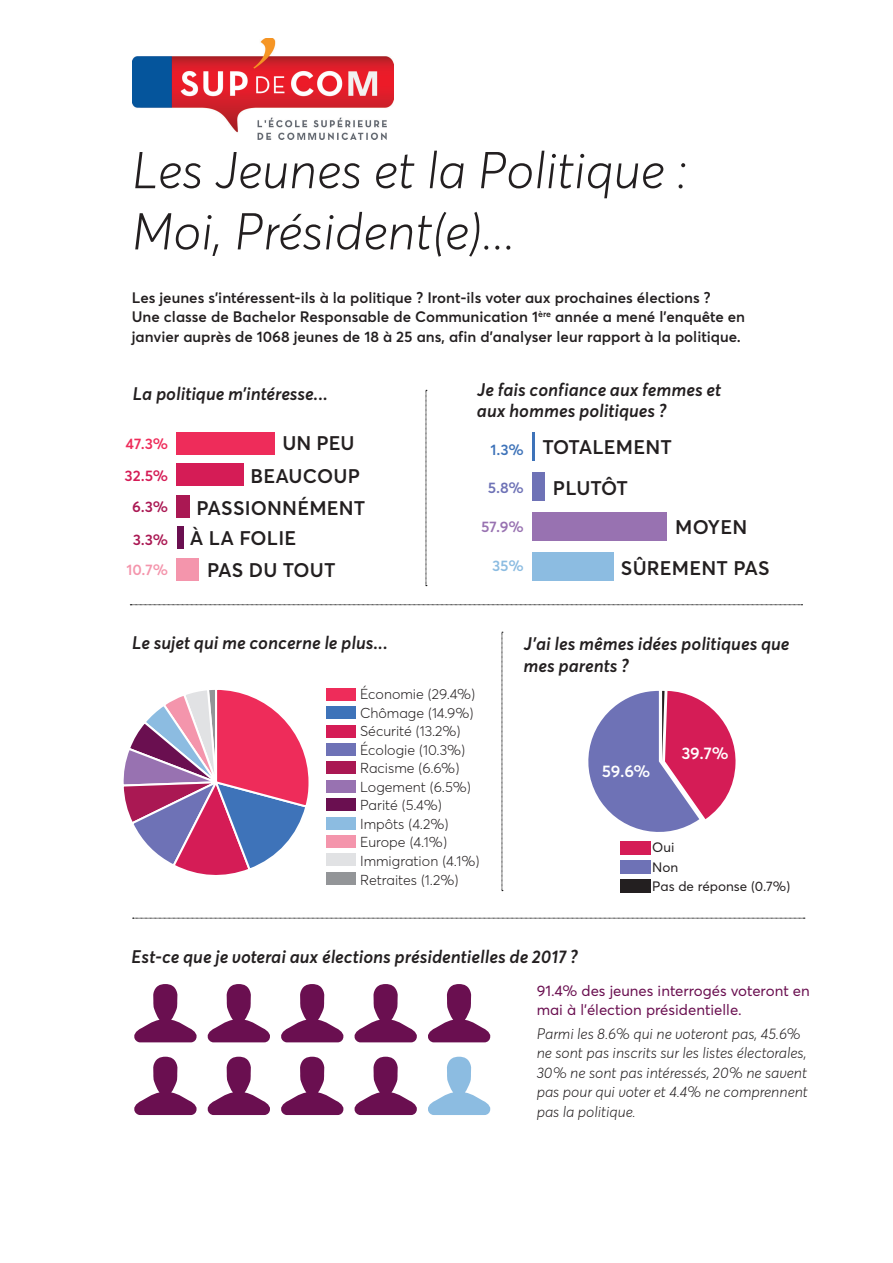
<style>
.page{position:relative;width:893px;height:1263px;background:#fff}
.page>*{position:absolute;margin:0;border:0;box-sizing:border-box;transform-origin:0 0}
.t1{font:italic 300 51px/61.2px "Averta";color:#231f20}
.t2{font:600 19.5px/41.4px "Averta";letter-spacing:.01em;color:#231f20}
.t3{font:italic 600 18px/21.6px "Averta";color:#231f20}
.t4{font:600 16.5px "Averta";color:#fff}
.t5{font:600 15px/19.5px "Averta";color:#231f20}
.t6{font:italic 300 15px/19.5px "Averta";color:#231f20}
.t7{font:15px/19.5px "Averta";color:#6a0f50}
.t8{font:600 15px "Averta";color:#aa1853}
.t9{font:600 15px "Averta";color:#ee2c5a}
.t10{font:600 15px "Averta";color:#9872b1}
.t11{font:600 15px "Averta";color:#d51c56}
.t12{font:600 15px "Averta";color:#f495ac}
.t13{font:600 15px "Averta";color:#3e73b9}
.t14{font:600 15px "Averta";color:#6e72b6}
.t15{font:600 15px "Averta";color:#8cbce1}
.t16{font:300 14.25px/18.6px "Averta";color:#231f20}
.t17{font:13.5px/19.5px "Averta";color:#231f20}
</style>
<div class="page">
<div style="left:177px;top:432px;width:98px;height:23px;background:#ee2c5a"></div>
<div style="left:177px;top:464px;width:67px;height:22px;background:#d51c56"></div>
<div style="left:177px;top:495px;width:13px;height:23px;background:#aa1853"></div>
<div style="left:177px;top:526px;width:6px;height:23px;background:#6a0f50"></div>
<div style="left:177px;top:558px;width:22px;height:22px;background:#f495ac"></div>
<hr style="left:532px;top:433px;width:3px;height:28px;background:#3e73b9">
<div style="left:532px;top:472px;width:13px;height:29px;background:#6e72b6"></div>
<div style="left:532px;top:512px;width:135px;height:29px;background:#9872b1"></div>
<div style="left:532px;top:552px;width:81px;height:29px;background:#8cbce1"></div>
<svg style="left:588px;top:691px;width:148px;height:141px"></svg>
<svg style="left:134px;top:984px;width:63px;height:58px"></svg>
<svg style="left:208px;top:984px;width:62px;height:58px"></svg>
<svg style="left:281px;top:984px;width:62px;height:58px"></svg>
<svg style="left:355px;top:984px;width:62px;height:58px"></svg>
<svg style="left:428px;top:984px;width:62px;height:58px"></svg>
<svg style="left:134px;top:1057px;width:63px;height:58px"></svg>
<svg style="left:208px;top:1057px;width:62px;height:58px"></svg>
<svg style="left:281px;top:1057px;width:62px;height:58px"></svg>
<svg style="left:355px;top:1057px;width:62px;height:58px"></svg>
<svg style="left:428px;top:1057px;width:62px;height:58px"></svg>
<svg style="left:130px;top:604px;width:672px;height:1px"></svg>
<svg style="left:133px;top:918px;width:672px;height:1px"></svg>
<svg style="left:502px;top:632px;width:1px;height:259px"></svg>
<svg style="left:426px;top:390px;width:1px;height:196px"></svg>
<div style="left:326px;top:688px;width:29px;height:12px;background:#ee2c5a"></div>
<div style="left:326px;top:706px;width:29px;height:13px;background:#3e73b9"></div>
<div style="left:326px;top:725px;width:29px;height:12px;background:#d51c56"></div>
<div style="left:326px;top:743px;width:29px;height:13px;background:#6e72b6"></div>
<div style="left:326px;top:762px;width:29px;height:12px;background:#aa1853"></div>
<div style="left:326px;top:780px;width:29px;height:12px;background:#9872b1"></div>
<div style="left:326px;top:798px;width:29px;height:13px;background:#6a0f50"></div>
<div style="left:326px;top:817px;width:29px;height:12px;background:#8cbce1"></div>
<div style="left:326px;top:835px;width:29px;height:13px;background:#f495ac"></div>
<div style="left:326px;top:854px;width:29px;height:12px;background:#e1e2e4"></div>
<div style="left:326px;top:872px;width:29px;height:12px;background:#939598"></div>
<div style="left:620px;top:841px;width:30px;height:14px;background:#d51c56"></div>
<div style="left:620px;top:860px;width:30px;height:13px;background:#6e72b6"></div>
<div style="left:620px;top:879px;width:30px;height:13px;background:#231f20"></div>
<svg style="left:123px;top:690px;width:186px;height:185px"></svg>
<img style="left:132px;top:38px;width:261px;height:101px">
<h1 class="t1" style="left:132px;top:141px;width:557px">Les Jeunes et la Politique :<br>Moi, Président(e)...</h1>
<p class="t5" style="left:132px;top:288px;width:615px">Les jeunes s’intéressent-ils à la politique ? Iront-ils voter aux prochaines élections ?<br>Une classe de Bachelor Responsable de Communication 1<sup>ère</sup> année a mené l’enquête en janvier auprès de 1068 jeunes de 18 à 25 ans, afin d’analyser leur rapport à la politique.</p>
<p class="t3" style="left:132px;top:384px;width:197px">La politique m’intéresse...</p>
<p class="t9" style="left:126px;top:434px;width:44px">47.3%</p>
<p class="t11" style="left:124px;top:466px;width:45px">32.5%</p>
<p class="t8" style="left:132px;top:497px;width:38px">6.3%</p>
<p class="t8" style="left:133px;top:530px;width:37px">3.3%</p>
<p class="t12" style="left:126px;top:561px;width:43px">10.7%</p>
<h2 class="t2" style="left:282px;top:422px;width:74px">UN PEU</h2>
<h2 class="t2" style="left:251px;top:455px;width:111px">BEAUCOUP</h2>
<h2 class="t2" style="left:196px;top:487px;width:171px">PASSIONNÉMENT</h2>
<h2 class="t2" style="left:207px;top:522px;width:130px;line-height:31.8px;text-indent:-17px">À LA FOLIE<br>PAS DU TOUT</h2>
<p class="t3" style="left:132px;top:633px;width:258px">Le sujet qui me concerne le plus...</p>
<p class="t3" style="left:477px;top:379px;width:246px">Je fais confiance aux femmes et aux hommes politiques ?</p>
<p class="t13" style="left:490px;top:440px;width:35px">1.3%</p>
<p class="t14" style="left:488px;top:478px;width:38px">5.8%</p>
<p class="t10" style="left:481px;top:518px;width:44px">57.9%</p>
<p class="t15" style="left:492px;top:556px;width:33px">35%</p>
<h2 class="t2" style="left:553px;top:426px;width:121px;text-indent:-10px">TOTALEMENT<br>PLUTÔT</h2>
<h2 class="t2" style="left:621px;top:507px;width:150px;line-height:40.7px;text-indent:54px">MOYEN<br>SÛREMENT PAS</h2>
<p class="t3" style="left:524px;top:634px;width:267px">J’ai les mêmes idées politiques que mes parents ?</p>
<p class="t16" style="left:360px;top:685px;width:121px">Économie (29.4%)<br>Chômage (14.9%)<br>Sécurité (13.2%)<br>Écologie (10.3%)<br>Racisme (6.6%)<br>Logement (6.5%)<br>Parité (5.4%)<br>Impôts (4.2%)<br>Europe (4.1%)<br>Immigration (4.1%)<br>Retraites (1.2%)</p>
<p class="t3" style="left:131px;top:947px;width:448px">Est-ce que je voterai aux élections présidentielles de 2017 ?</p>
<p class="t4" style="left:602px;top:760px;width:50px">59.6%</p>
<p class="t4" style="left:681px;top:743px;width:49px">39.7%</p>
<p class="t17" style="left:652px;top:837px;width:139px">Oui<br>Non<br>Pas de réponse (0.7%)</p>
<p class="t7" style="left:537px;top:980px;width:275px">91.4% des jeunes interrogés voteront en mai à l’élection présidentielle.</p>
<p class="t6" style="left:537px;top:1024px;width:273px">Parmi les 8.6% qui ne voteront pas, 45.6% ne sont pas inscrits sur les listes électorales, 30% ne sont pas intéressés, 20% ne savent pas pour qui voter et 4.4% ne comprennent pas la politique.</p>
</div>
